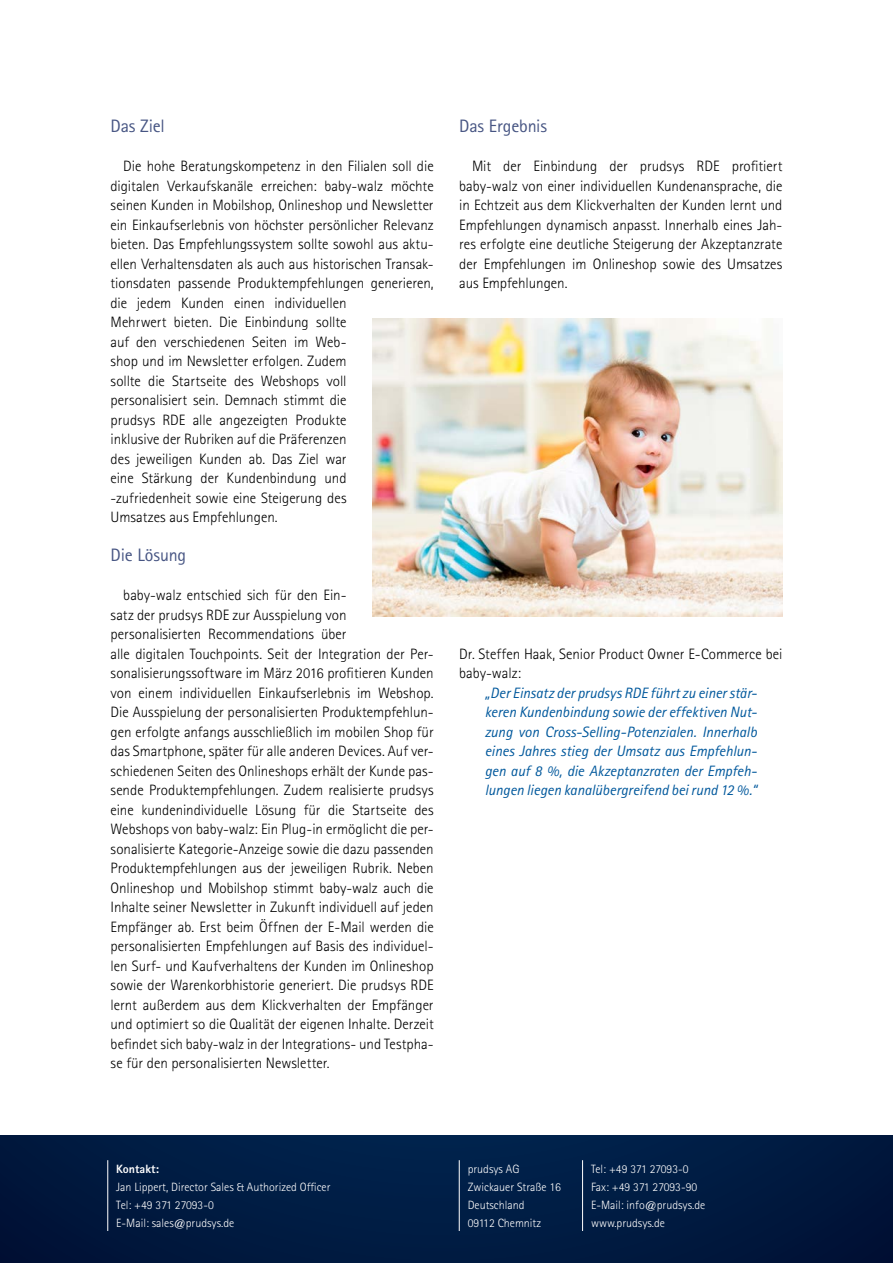
<style>
.page{position:relative;width:893px;height:1263px;background:#fff}
.page>*{position:absolute;margin:0;border:0;box-sizing:border-box;transform-origin:0 0}
.t1{font:18px "Rotis Sans Serif Std";letter-spacing:-.01em;color:#475583}
.t2{font:300 15px/19.5px "Rotis Sans Serif Std";color:#000}
.t3{font:italic 15px/19.5px "Rotis Sans Serif Std";letter-spacing:-.005em;color:#00589c;text-align:justify}
.t4{font:300 12px/18px "Rotis Sans Serif Std";color:#fff}
.t5{font:800 12px "Rotis Sans Serif Std";color:#fff}
</style>
<div class="page">
<div style="left:0;top:1135px;width:893px;height:128px;background:#001b42"></div>
<hr style="left:108px;top:1160px;width:1px;height:71px;background:#fff">
<hr style="left:459px;top:1160px;width:1px;height:71px;background:#fff">
<hr style="left:582px;top:1160px;width:1px;height:71px;background:#fff">
<img style="left:372px;top:318px;width:410px;height:299px">
<p class="t1" style="left:111px;top:115px;width:56px">Das Ziel</p>
<p class="t2" style="left:111px;top:156px;width:325px;text-indent:13px">Die hohe Beratungskompetenz in den Filialen soll die digitalen Verkaufskanäle erreichen: baby-walz möchte seinen Kunden in Mobilshop, Onlineshop und Newsletter ein Einkaufserlebnis von höchster persönlicher Relevanz bieten. Das Empfehlungssystem sollte sowohl aus aktu&shy;ellen Verhaltensdaten als auch aus historischen Transak&shy;tionsdaten passende Produktempfehlungen generieren, die jedem Kunden einen individuellen<br>Mehrwert bieten. Die Einbindung sollte<br>auf den verschiedenen Seiten im Web-<br>shop und im Newsletter erfolgen. Zudem<br>sollte die Startseite des Webshops voll<br>personalisiert sein. Demnach stimmt die<br>prudsys RDE alle angezeigten Produkte<br>inklusive der Rubriken auf die Präferenzen<br>des jeweiligen Kunden ab. Das Ziel war<br>eine Stärkung der Kundenbindung und<br>-zufriedenheit sowie eine Steigerung des<br>Umsatzes aus Empfehlungen.</p>
<p class="t1" style="left:111px;top:544px;width:77px">Die Lösung</p>
<p class="t2" style="left:111px;top:585px;width:325px;text-indent:13px">baby-walz entschied sich für den Ein-<br>satz der prudsys RDE zur Ausspielung von personalisierten Recommendations über<br>alle digitalen Touchpoints. Seit der Integration der Per&shy;sonalisierungssoftware im März 2016 profitieren Kunden von einem individuellen Einkaufserlebnis im Webshop.<br>Die Ausspielung der personalisierten Produktempfehlun&shy;gen erfolgte anfangs ausschließlich im mobilen Shop für das Smartphone, später für alle anderen Devices. Auf ver&shy;schiedenen Seiten des Onlineshops erhält der Kunde pas&shy;sende Produktempfehlungen. Zudem realisierte prudsys eine kundenindividuelle Lösung für die Startseite des Webshops von baby-walz: Ein Plug-in ermöglicht die per&shy;sonalisierte Kategorie-Anzeige sowie die dazu passenden Produktempfehlungen aus der jeweiligen Rubrik. Neben Onlineshop und Mobilshop stimmt baby-walz auch die Inhalte seiner Newsletter in Zukunft individuell auf jeden Empfänger ab. Erst beim Öffnen der E-Mail werden die personalisierten Empfehlungen auf Basis des individuel&shy;len Surf- und Kaufverhaltens der Kunden im Onlineshop sowie der Warenkorbhistorie generiert. Die prudsys RDE lernt außerdem aus dem Klickverhalten der Empfänger und optimiert so die Qualität der eigenen Inhalte. Derzeit befindet sich baby-walz in der Integrations- und Testpha&shy;se für den personalisierten Newsletter.</p>
<p class="t1" style="left:459px;top:115px;width:89px">Das Ergebnis</p>
<p class="t2" style="left:459px;top:156px;width:325px;text-align:justify;text-indent:13px">Mit der Einbindung der prudsys RDE profitiert baby-walz von einer individuellen Kundenansprache, die in Echtzeit aus dem Klickverhalten der Kunden lernt und Empfehlungen dynamisch anpasst. Innerhalb eines Jah&shy;res erfolgte eine deutliche Steigerung der Akzeptanzrate der Empfehlungen im Onlineshop sowie des Umsatzes aus Empfehlungen.</p>
<p class="t2" style="left:459px;top:644px;width:325px">Dr. Steffen Haak, Senior Product Owner E-Commerce bei baby-walz:</p>
<p class="t3" style="left:485px;top:683px;width:274px">„Der Einsatz der prudsys RDE führt zu einer stär&shy;keren Kundenbindung sowie der effektiven Nut&shy;zung von Cross-Selling-Potenzialen. Innerhalb eines Jahres stieg der Umsatz aus Empfehlun&shy;gen auf 8 %, die Akzeptanzraten der Empfeh&shy;lungen liegen kanalübergreifend bei rund 12 %.“</p>
<p class="t5" style="left:116px;top:1161px;width:44px">Kontakt:</p>
<p class="t4" style="left:116px;top:1178px;width:216px">Jan Lippert, Director Sales &amp; Authorized Officer<br>Tel: +49 371 27093-0<br>E-Mail: sales@prudsys.de</p>
<p class="t4" style="left:468px;top:1160px;width:95px">prudsys AG<br>Zwickauer Straße 16<br>Deutschland<br>09112 Chemnitz</p>
<p class="t4" style="left:591px;top:1160px;width:116px">Tel: +49 371 27093-0<br>Fax: +49 371 27093-90<br>E-Mail: info@prudsys.de www.prudsys.de</p>
</div>
